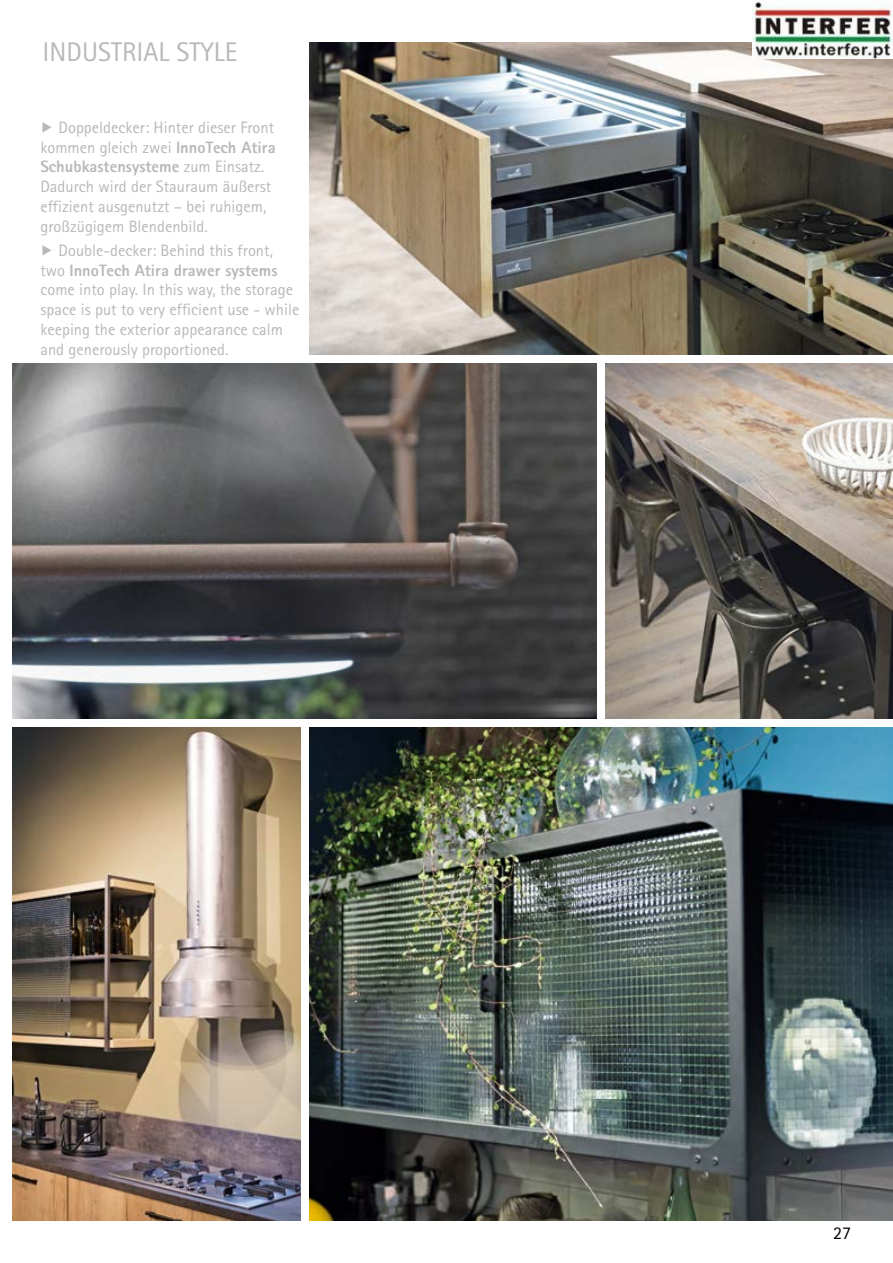
<style>
.page{position:relative;width:893px;height:1263px;background:#fff}
.page>*{position:absolute;margin:0;border:0;box-sizing:border-box;transform-origin:0 0}
.t1{font:27px "Rotis Sans Serif Pro Cyr";color:#b9b8b8}
.t2{font:18px "Rotis Sans Serif";color:#000}
.t3{font:16.5px/19.8px "Rotis Sans Serif Pro Cyr";color:#b9b8b8}
.s1{font-weight:800}
</style>
<div class="page">
<img style="left:13px;top:728px;width:287px;height:492px">
<img style="left:605px;top:363px;width:288px;height:355px">
<img style="left:309px;top:728px;width:584px;height:492px">
<img style="left:309px;top:43px;width:584px;height:312px">
<img style="left:13px;top:363px;width:584px;height:355px">
<img style="left:753px;top:0;width:140px;height:59px">
<h1 class="t1" style="left:43px;top:36px;width:196px">INDUSTRIAL STYLE</h1>
<p class="t3" style="left:40px;top:117px;width:237px">▶ Doppeldecker: Hinter dieser Front kommen gleich zwei <span class="s1">InnoTech Atira Schubkastensysteme</span> zum Einsatz.<br>Dadurch wird der Stauraum äußerst effizient ausgenutzt – bei ruhigem, großzügigem Blendenbild.</p>
<p class="t3" style="left:40px;top:240px;width:261px">▶ Double-decker: Behind this front, two <span class="s1">InnoTech Atira drawer systems </span>come into play. In this way, the storage space is put to very efficient use - while keeping the exterior appearance calm and generously proportioned.</p>
<p class="t2" style="left:833px;top:1222px;width:19px">27</p>
</div>
